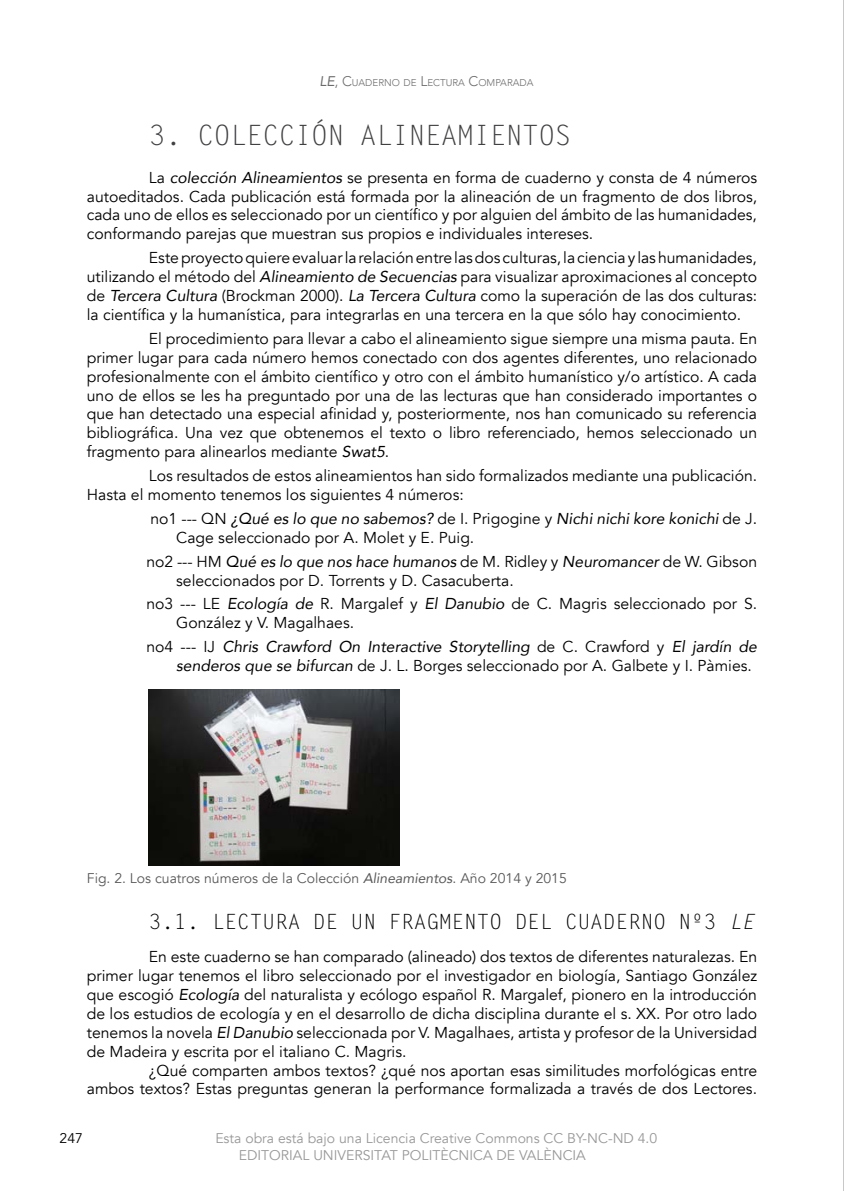
<style>
.page{position:relative;width:844px;height:1191px;background:#fff}
.page>*{position:absolute;margin:0;border:0;box-sizing:border-box;transform-origin:0 0}
.t1{font:28px "Letter Gothic Std";letter-spacing:-.02em;color:#404042}
.t2{font:21px "Letter Gothic Std";color:#000}
.t3{font:15.75px/18.9px "Avenir";color:#000;text-align:justify}
.t4{font:italic 15.75px/18.9px "Avenir";color:#000}
.t5{font:14px/16.8px "Avenir";color:#989898}
.t6{font:14px "Avenir";color:#595959}
.t7{font:14px "Avenir";color:#000}
.t8{font:300 9.8px "Avenir";color:#6c6c6c}
.s1{font-weight:400;font-style:italic;font-size:14px}
.s2{font-size:14px}
.s3{font-style:italic}
.s4{font-style:normal}
</style>
<div class="page">
<hr style="left:843px;top:0;width:1px;height:1191px;background:#595959">
<img style="left:149px;top:690px;width:250px;height:176px">
<p class="t8" style="left:319px;top:77px;width:215px"><span class="s1">LE</span><span class="s2">, C</span>UADERNO DE <span class="s2">L</span>ECTURA <span class="s2">C</span>OMPARADA</p>
<h1 class="t1" style="left:149px;top:119px;width:424px">3. COLECCIÓN ALINEAMIENTOS</h1>
<p class="t3" style="left:87px;top:168px;width:671px;text-indent:62px">La <span class="s3">colección Alineamientos</span> se presenta en forma de cuaderno y consta de 4 números autoeditados. Cada publicación está formada por la alineación de un fragmento de dos libros, cada uno de ellos es seleccionado por un científico y por alguien del ámbito de las humanidades, conformando parejas que muestran sus propios e individuales intereses.</p>
<p class="t3" style="left:87px;top:249px;width:671px;text-indent:62px">Este proyecto quiere evaluar la relación entre las dos culturas, la ciencia y las humanidades, utilizando el método del <span class="s3">Alineamiento de Secuencias</span> para visualizar aproximaciones al concepto de <span class="s3">Tercera Cultura</span> (Brockman 2000). <span class="s3">La Tercera Cultura</span> como la superación de las dos culturas: la científica y la humanística, para integrarlas en una tercera en la que sólo hay conocimiento.</p>
<p class="t3" style="left:87px;top:329px;width:671px;text-indent:62px">El procedimiento para llevar a cabo el alineamiento sigue siempre una misma pauta. En primer lugar para cada número hemos conectado con dos agentes diferentes, uno relacionado profesionalmente con el ámbito científico y otro con el ámbito humanístico y/o artístico. A cada uno de ellos se les ha preguntado por una de las lecturas que han considerado importantes o que han detectado una especial afinidad y, posteriormente, nos han comunicado su referencia bibliográfica. Una vez que obtenemos el texto o libro referenciado, hemos seleccionado un fragmento para alinearlos mediante <span class="s3">Swat5</span>.</p>
<p class="t3" style="left:87px;top:466px;width:671px;text-indent:62px">Los resultados de estos alineamientos han sido formalizados mediante una publicación.<br>Hasta el momento tenemos los siguientes 4 números:</p>
<p class="t3" style="left:176px;top:509px;width:582px;text-indent:-26px">no1 --- QN <span class="s3">¿Qué es lo que no sabemos?</span> de I. Prigogine y <span class="s3">Nichi nichi kore konichi</span> de J.<br>Cage seleccionado por A. Molet y E. Puig.</p>
<p class="t3" style="left:176px;top:552px;width:582px;text-indent:-30px">no2 --- HM <span class="s3">Qué es lo que nos hace humanos</span> de M. Ridley y <span class="s3">Neuromancer</span> de W. Gibson seleccionados por D. Torrents y D. Casacuberta.</p>
<p class="t3" style="left:176px;top:595px;width:582px;text-indent:-30px">no3 --- LE <span class="s3">Ecología de</span> R. Margalef y <span class="s3">El Danubio</span> de C. Magris seleccionado por S.<br>Gonzá lez y V. Magalhaes.</p>
<p class="t4" style="left:176px;top:637px;width:582px;text-indent:-30px"><span class="s4">no4 --- IJ</span> Chris Crawford On Interactive Storytelling <span class="s4">de C. Crawford y</span> El jardín de senderos que se bifurcan <span class="s4">de J. L. Borges seleccionado por A. Galbete y I. Pàmies.</span></p>
<p class="t6" style="left:87px;top:869px;width:481px">Fig. 2. Los cuatros números de la Colección <span class="s3">Alineamientos</span>. Año 2014 y 2015</p>
<h2 class="t2" style="left:149px;top:909px;width:606px">3.1. LECTURA DE UN FRAGMENTO DEL CUADERNO n º3 <span class="s3">LE</span></h2>
<p class="t3" style="left:87px;top:947px;width:671px;text-indent:62px">En este cuaderno se han comparado (alineado) dos textos de diferentes naturalezas. En primer lugar tenemos el libro seleccionado por el investigador en biología, Santiago González que escogió <span class="s3">Ecología</span> del naturalista y ecólogo español R. Margalef, pionero en la introducción de los estudios de ecología y en el desarrollo de dicha disciplina durante el s. XX. Por otro lado tenemos la novela <span class="s3">El Danubio</span> seleccionada por V. Magalhaes, artista y profesor de la Universidad de Madeira y escrita por el italiano C. Magris.</p>
<p class="t3" style="left:87px;top:1061px;width:671px;text-align:right">¿Qué comparten ambos textos? ¿qué nos aportan esas similitudes morfológicas entre<br>ambos textos? Estas preguntas generan la performance formalizada a través de dos Lectores.</p>
<p class="t7" style="left:60px;top:1129px;width:25px">247</p>
<p class="t5" style="left:239px;top:1130px;width:420px;text-indent:-23px">Esta obra está bajo una Licencia Creative Commons CC BY-NC-ND 4.0<br>EDITORIAL UNIVERSITAT POLITÈCNICA DE VALÈNCIA</p>
</div>
